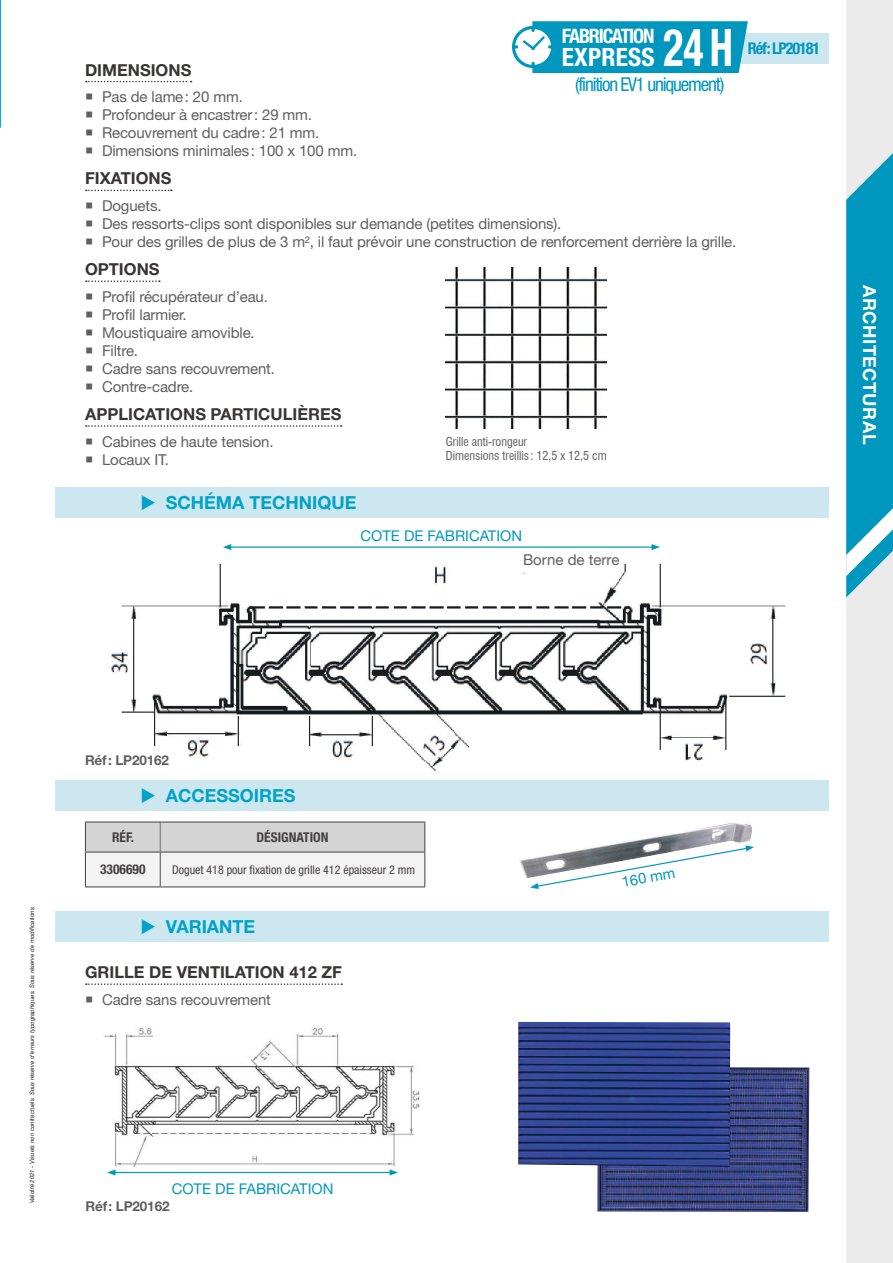
<style>
.page{position:relative;width:893px;height:1263px;background:#fff}
.page>*{position:absolute;margin:0;border:0;box-sizing:border-box;transform-origin:0 0}
.t1{font:700 condensed 25.2px "Helvetica Neue LT Std";letter-spacing:.01em;color:#fff}
.t2{font:700 condensed 19.95px "Helvetica Neue LT Std";letter-spacing:-.06em;color:#fff}
.t3{font:condensed 19.05px "Helvetica Neue LT Std";letter-spacing:-.06em;color:#0097bf}
.t4{font:700 18px "Helvetica Neue LT Std";color:#00a3c8}
.t5{font:700 18px "Helvetica Neue LT Std";letter-spacing:.025em;color:#fff}
.t6{font:700 16.5px "Helvetica Neue LT Std";color:#393535}
.t7{font:700 condensed 16.2px "Helvetica Neue LT Std";letter-spacing:-.07em;color:#0097bf}
.t8{font:15px/18px "Helvetica Neue LT Std";letter-spacing:-.01em;color:#605e5f}
.t9{font:14.85px "Helvetica Neue LT Std";color:#0097bf}
.t10{font:700 13.5px "Helvetica Neue LT Std";letter-spacing:-.01em;color:#605e5f}
.t11{font:700 condensed 13.5px "Helvetica Neue LT Std";color:#444041}
.t12{font:condensed 12px/14.4px "Swiss 721 BT";color:#605e5f}
.t13{font:condensed 12px "Helvetica Neue LT Std";color:#444041}
.t14{font:italic 6px "Helvetica Neue LT Std";color:#241f1f}
.s1{font-size:51.9px}
</style>
<div class="page">
<div style="left:846px;top:0;width:47px;height:1263px;background:#ebeaea"></div>
<svg style="left:846px;top:132px;width:47px;height:465px;background:#2ea8c8"></svg>
<hr style="left:0;top:128px;width:1px;height:84px;background:#0097bf">
<svg style="left:0;top:0;width:2px;height:192px"></svg>
<div style="left:55px;top:487px;width:774px;height:31px;background:#cde7f1"></div>
<svg style="left:86px;top:81px;width:106px;height:1px"></svg>
<svg style="left:86px;top:190px;width:86px;height:1px"></svg>
<svg style="left:86px;top:280px;width:74px;height:2px"></svg>
<svg style="left:86px;top:425px;width:256px;height:2px"></svg>
<img style="left:107px;top:563px;width:679px;height:208px">
<hr style="left:229px;top:546px;width:424px;height:2px;background:#0097bf">
<svg style="left:223px;top:544px;width:8px;height:6px"></svg>
<svg style="left:652px;top:544px;width:8px;height:6px"></svg>
<div style="left:55px;top:780px;width:774px;height:31px;background:#cde7f1"></div>
<img style="left:103px;top:1027px;width:317px;height:140px">
<div style="left:55px;top:911px;width:774px;height:31px;background:#cde7f1"></div>
<svg style="left:86px;top:983px;width:256px;height:2px"></svg>
<hr style="left:114px;top:1172px;width:277px;height:1px;background:#0097bf">
<svg style="left:107px;top:1169px;width:9px;height:6px"></svg>
<svg style="left:390px;top:1169px;width:8px;height:6px"></svg>
<img style="left:597px;top:1067px;width:212px;height:145px">
<img style="left:518px;top:1022px;width:212px;height:145px">
<svg style="left:86px;top:823px;width:338px;height:63px"></svg>
<hr style="left:85px;top:822px;width:75px;height:1px;background:#444041">
<hr style="left:160px;top:822px;width:265px;height:1px;background:#444041">
<hr style="left:424px;top:822px;width:1px;height:30px;background:#444041">
<hr style="left:85px;top:852px;width:75px;height:1px;background:#444041">
<hr style="left:85px;top:852px;width:1px;height:34px;background:#444041">
<hr style="left:160px;top:852px;width:265px;height:1px;background:#444041">
<hr style="left:424px;top:852px;width:1px;height:34px;background:#444041">
<hr style="left:85px;top:886px;width:75px;height:1px;background:#444041">
<hr style="left:160px;top:886px;width:265px;height:1px;background:#444041">
<hr style="left:160px;top:822px;width:1px;height:30px;background:#6a686a">
<hr style="left:160px;top:852px;width:1px;height:34px;background:#4e4b4c">
<hr style="left:85px;top:822px;width:1px;height:30px;background:#444041">
<img style="left:519px;top:823px;width:233px;height:55px">
<svg style="left:530px;top:845px;width:224px;height:44px"></svg>
<img style="left:446px;top:268px;width:160px;height:160px">
<div style="left:600px;top:33px;width:229px;height:31px;background:#cde7f1"></div>
<svg style="left:512px;top:21px;width:236px;height:52px;background:#20a4c7"></svg>
<h2 class="t2" style="left:562px;top:24px;width:94px">FABRICATION</h2>
<h1 class="t1" style="left:562px;top:41px;width:173px">EXPRESS <span class="s1">24 H</span></h1>
<p class="t3" style="left:575px;top:74px;width:151px">(finition EV1 uniquement)</p>
<p class="t6" style="left:85px;top:59px;width:108px">DIMENSIONS</p>
<p class="t8" style="left:102px;top:88px;width:257px">Pas de lame: 20 mm.<br>Profondeur à encastrer: 29 mm.<br>Recouvrement du cadre: 21 mm.<br>Dimensions minimales: 100 x 100 mm.</p>
<p class="t6" style="left:85px;top:168px;width:88px">FIXATIONS</p>
<p class="t8" style="left:102px;top:196px;width:636px">Doguets.<br>Des ressorts-clips sont disponibles sur demande (petites dimensions).<br>Pour des grilles de plus de 3 m², il faut prévoir une construction de renforcement derrière la grille.</p>
<p class="t6" style="left:85px;top:259px;width:76px">OPTIONS</p>
<p class="t8" style="left:102px;top:287px;width:174px">Profil récupérateur d’eau.<br>Profil larmier.<br>Moustiquaire amovible.<br>Filtre.<br>Cadre sans recouvrement.<br>Contre-cadre.</p>
<p class="t6" style="left:85px;top:404px;width:258px">APPLICATIONS PARTICULIÈRES</p>
<p class="t8" style="left:102px;top:432px;width:173px">Cabines de haute tension.<br>Locaux IT.</p>
<p class="t12" style="left:446px;top:434px;width:162px">Grille anti-rongeur<br>Dimensions treillis : 12,5 x 12,5 cm</p>
<p class="t4" style="left:166px;top:491px;width:192px">SCHÉMA TECHNIQUE</p>
<p class="t9" style="left:360px;top:527px;width:163px">COTE DE FABRICATION</p>
<p class="t8" style="left:523px;top:551px;width:98px">Borne de terre</p>
<p class="t7" style="left:748px;top:39px;width:74px">Réf: LP20181</p>
<p class="t5" style="left:881px;top:285px;width:161px;rotate:90deg">ARCHITECTURAL</p>
<p class="t14" style="left:28px;top:1203px;width:299px;rotate:-90deg">Validité 2021 - Visuels non contractuels. Sous réserve d’erreurs typographiques. Sous réserve de modifications.</p>
<p class="t10" style="left:85px;top:751px;width:86px">Réf: LP20162</p>
<p class="t4" style="left:166px;top:784px;width:131px">ACCESSOIRES</p>
<p class="t11" style="left:112px;top:829px;width:23px">RÉF.</p>
<p class="t11" style="left:257px;top:829px;width:73px">DÉSIGNATION</p>
<p class="t11" style="left:100px;top:861px;width:47px">3306690</p>
<p class="t13" style="left:172px;top:862px;width:244px">Doguet 418 pour fixation de grille 412 épaisseur 2 mm</p>
<p class="t9" style="left:620px;top:873px;width:56px;rotate:-10deg">160 mm</p>
<p class="t4" style="left:166px;top:915px;width:91px">VARIANTE</p>
<p class="t6" style="left:85px;top:962px;width:258px">GRILLE DE VENTILATION 412 ZF</p>
<p class="t8" style="left:102px;top:990px;width:170px">Cadre sans recouvrement</p>
<p class="t9" style="left:172px;top:1179px;width:163px">COTE DE FABRICATION</p>
<p class="t10" style="left:86px;top:1198px;width:86px">Réf: LP20162</p>
</div>
